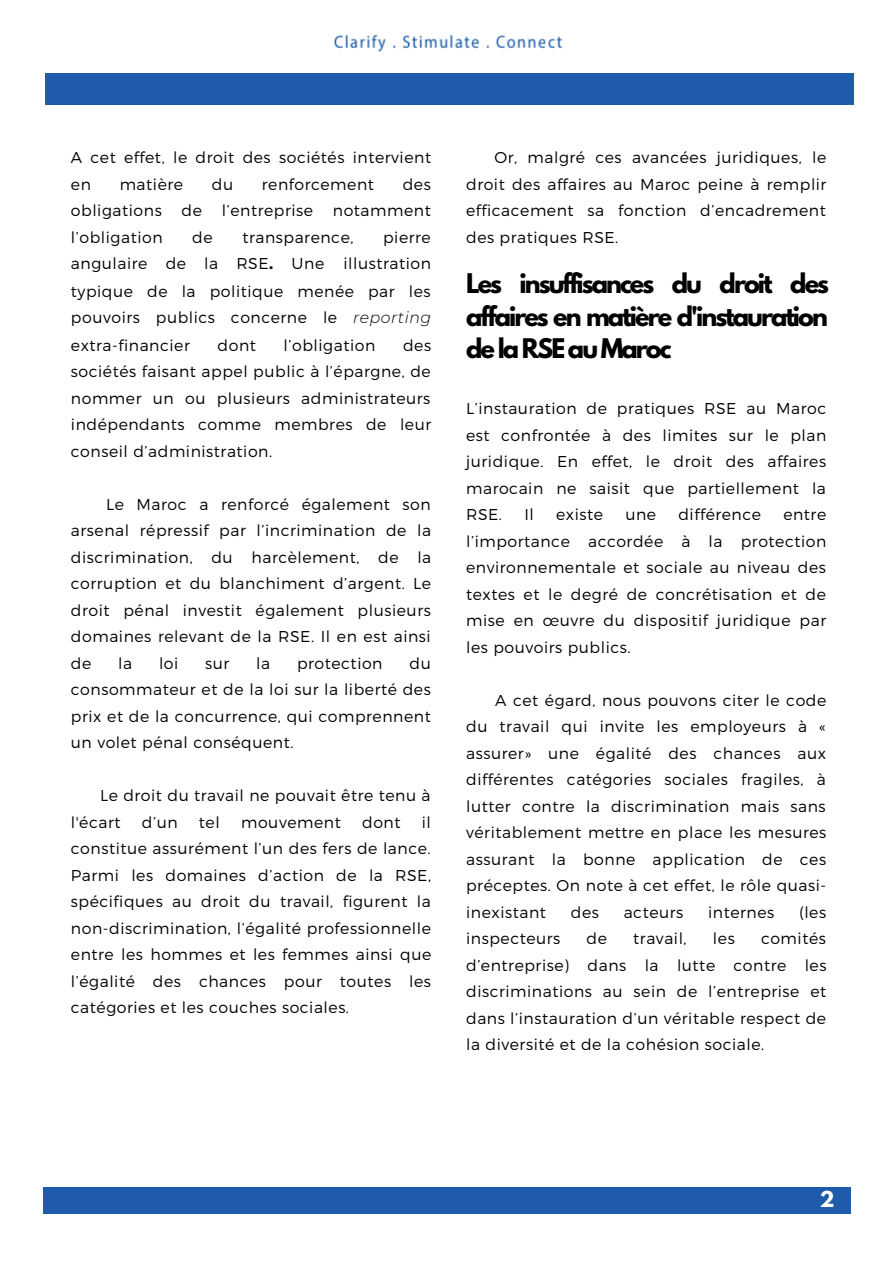
<style>
.page{position:relative;width:893px;height:1264px;background:#fff}
.page>*{position:absolute;margin:0;border:0;box-sizing:border-box;transform-origin:0 0}
.t1{font:700 24px/32.5px "League Spartan";letter-spacing:-.08em;color:#000;text-align:justify}
.t2{font:700 19.5px "League Spartan";color:#fff}
.t3{font:300 15.75px/26.5px "Montserrat";letter-spacing:.035em;color:#000;text-align:justify}
.s1{font-weight:700}
.s2{font-style:italic}
</style>
<div class="page">
<div style="left:45px;top:73px;width:808px;height:32px;background:#1f5bab"></div>
<div style="left:43px;top:1186px;width:807px;height:27px;background:#1f5bab"></div>
<img style="left:334px;top:35px;width:228px;height:17px">
<p class="t3" style="left:71px;top:144px;width:361px">A cet effet, le droit des sociétés intervient en</p>
<p class="t3" style="left:120px;top:170px;width:65px">matière</p>
<p class="t3" style="left:212px;top:170px;width:23px">du</p>
<p class="t3" style="left:262px;top:170px;width:114px">renforcement</p>
<p class="t3" style="left:402px;top:170px;width:30px">des</p>
<p class="t3" style="left:71px;top:196px;width:92px">obligations</p>
<p class="t3" style="left:181px;top:196px;width:22px">de</p>
<p class="t3" style="left:222px;top:196px;width:93px">l’entreprise</p>
<p class="t3" style="left:333px;top:196px;width:99px">notamment</p>
<p class="t3" style="left:71px;top:223px;width:93px">l’obligation</p>
<p class="t3" style="left:192px;top:223px;width:22px">de</p>
<p class="t3" style="left:242px;top:223px;width:113px">transparence,</p>
<p class="t3" style="left:71px;top:223px;width:362px;line-height:27px;text-indent:312px">pierre angulaire de la RSE<span class="s1">.</span> Une illustration typique de la politique menée par les pouvoirs publics concerne le <span class="s2">reporting </span>extra-financier</p>
<p class="t3" style="left:71px;top:331px;width:362px;text-indent:332px">des sociétés faisant appel public à l’épargne, de nommer un ou plusieurs administrateurs indépendants comme membres de leur conseil d’administration.</p>
<p class="t3" style="left:217px;top:331px;width:40px">dont</p>
<p class="t3" style="left:283px;top:331px;width:93px">l’obligation</p>
<p class="t3" style="left:71px;top:490px;width:362px;text-indent:35px">Le Maroc a renforcé également son arsenal répressif par l’incrimination de la discrimination, du harcèlement, de la corruption et du blanchiment d’argent. Le droit pénal investit également plusieurs domaines relevant de la RSE. Il en est ainsi de</p>
<p class="t3" style="left:71px;top:649px;width:361px;text-indent:338px">du consommateur et de la loi sur la liberté des prix et de la concurrence, qui comprennent un volet pénal conséquent.</p>
<p class="t3" style="left:71px;top:781px;width:361px;text-indent:29px">Le droit du travail ne pouvait être tenu à l'écart</p>
<p class="t3" style="left:118px;top:649px;width:15px">la</p>
<p class="t3" style="left:159px;top:649px;width:21px">loi</p>
<p class="t3" style="left:205px;top:649px;width:26px">sur</p>
<p class="t3" style="left:256px;top:649px;width:15px">la</p>
<p class="t3" style="left:297px;top:649px;width:87px">protection</p>
<p class="t3" style="left:71px;top:808px;width:362px;text-indent:351px">il constitue assurément l’un des fers de lance.<br>Parmi les domaines d’action de la RSE, spécifiques au droit du travail, figurent la non-discrimination, l’égalité professionnelle entre les hommes et les femmes ainsi que l’égalité des chances pour toutes les catégories et les couches sociales.</p>
<p class="t3" style="left:142px;top:808px;width:37px">d’un</p>
<p class="t3" style="left:199px;top:808px;width:22px">tel</p>
<p class="t3" style="left:241px;top:808px;width:101px">mouvement</p>
<p class="t3" style="left:362px;top:808px;width:40px">dont</p>
<p class="t3" style="left:466px;top:144px;width:362px;text-indent:28px">Or, malgré ces avancées juridiques, le droit des affaires au Maroc peine à remplir efficacement sa fonction d’encadrement des pratiques RSE.</p>
<h1 class="t1" style="left:466px;top:270px;width:364px">Les insuffisances du droit des affaires en matière d'instauration de la RSE au Maroc</h1>
<p class="t3" style="left:466px;top:395px;width:362px">L’instauration de pratiques RSE au Maroc est confrontée à des limites sur le plan juridique. En effet, le droit des affaires marocain ne saisit que partiellement la RSE.</p>
<p class="t3" style="left:524px;top:501px;width:11px">Il</p>
<p class="t3" style="left:556px;top:501px;width:48px">existe</p>
<p class="t3" style="left:625px;top:501px;width:32px">une</p>
<p class="t3" style="left:678px;top:501px;width:84px">différence</p>
<p class="t3" style="left:466px;top:501px;width:362px;text-indent:317px">entre l’importance accordée à la protection environnementale et sociale au niveau des textes et le degré de concrétisation et de mise en œuvre du dispositif juridique par les pouvoirs publics.</p>
<p class="t3" style="left:466px;top:686px;width:362px;text-indent:29px">A cet égard, nous pouvons citer le code du travail qui invite les employeurs à « assurer» une égalité des chances aux différentes catégories sociales fragiles, à lutter contre la discrimination mais sans véritablement mettre en place les mesures assurant la bonne application de ces préceptes. On note à cet effet, le rôle quasi&shy;inexistant</p>
<p class="t3" style="left:570px;top:898px;width:30px">des</p>
<p class="t3" style="left:623px;top:898px;width:61px">acteurs</p>
<p class="t3" style="left:708px;top:898px;width:68px">internes</p>
<p class="t3" style="left:799px;top:898px;width:29px">(les</p>
<p class="t3" style="left:466px;top:924px;width:362px;text-indent:295px">comités d’entreprise) dans la lutte contre les discriminations au sein de l’entreprise et dans l’instauration d’un véritable respect de la diversité et de la cohésion sociale.</p>
<p class="t3" style="left:466px;top:924px;width:96px">inspecteurs</p>
<p class="t3" style="left:586px;top:924px;width:22px">de</p>
<p class="t3" style="left:633px;top:924px;width:55px">travail,</p>
<p class="t3" style="left:713px;top:924px;width:23px">les</p>
<p class="t2" style="left:819px;top:1188px;width:16px">2</p>
</div>
